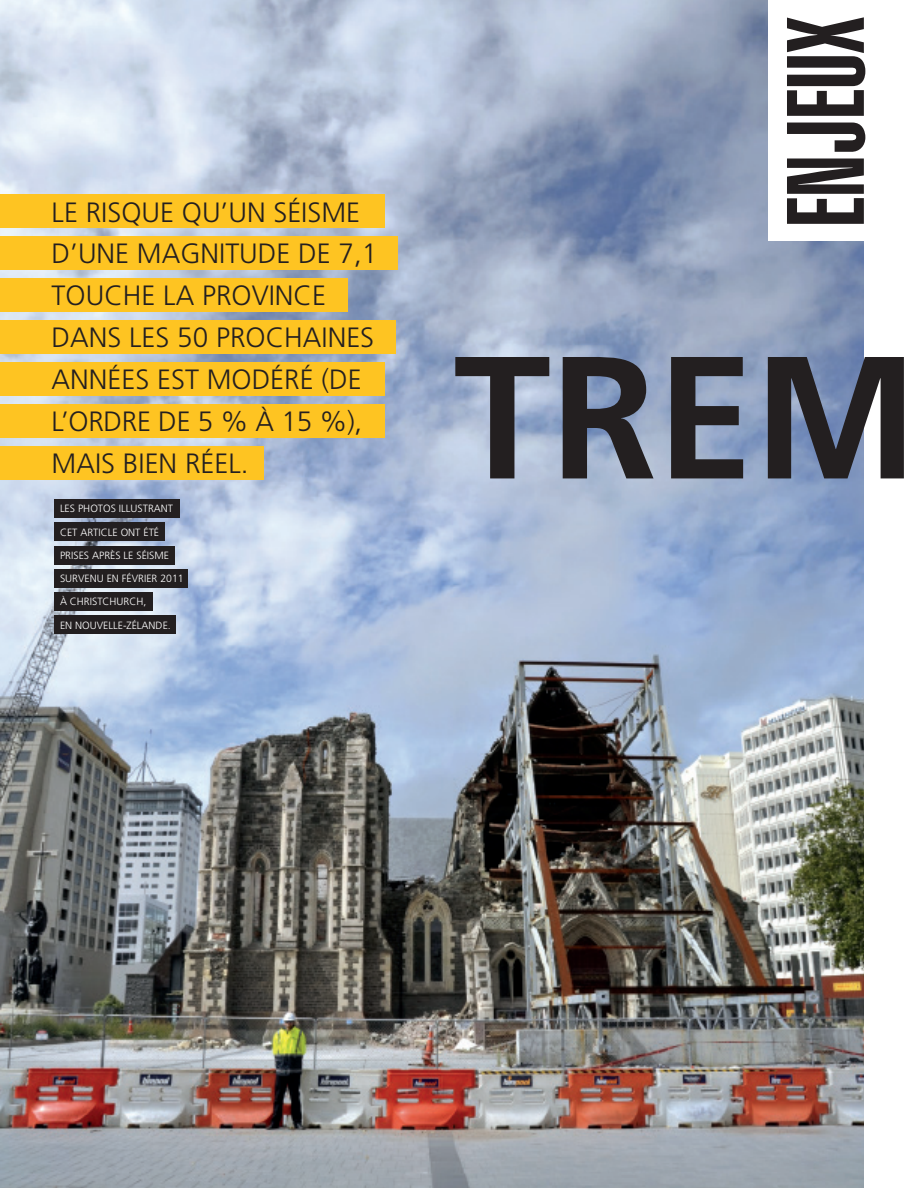
<style>
.page{position:relative;width:918px;height:1188px;background:#fff}
.page>*{position:absolute;margin:0;border:0;box-sizing:border-box;transform-origin:0 0}
.t1{font:700 174px "Frutiger";color:#231f20}
.t2{font:900 extra-condensed 108px "Helvetica";color:#231f20}
.t3{font:300 27.9px/41.8px "Frutiger";color:#231f20}
.t4{font:300 10.5px "Frutiger";color:#fff}
</style>
<div class="page">
<img style="left:0;top:0;width:864px;height:1188px">
<div style="left:0;top:446px;width:264px;height:34px;background:#fec422"></div>
<div style="left:768px;top:0;width:103px;height:240px;background:#fff"></div>
<div style="left:0;top:194px;width:384px;height:34px;background:#fec422"></div>
<div style="left:0;top:236px;width:397px;height:33px;background:#fec422"></div>
<div style="left:0;top:278px;width:348px;height:33px;background:#fec422"></div>
<div style="left:0;top:320px;width:395px;height:33px;background:#fec422"></div>
<div style="left:0;top:362px;width:384px;height:33px;background:#fec422"></div>
<div style="left:0;top:404px;width:384px;height:34px;background:#fec422"></div>
<div style="left:54px;top:500px;width:125px;height:18px;background:#231f20"></div>
<div style="left:54px;top:523px;width:110px;height:18px;background:#231f20"></div>
<div style="left:54px;top:546px;width:120px;height:18px;background:#231f20"></div>
<div style="left:54px;top:569px;width:133px;height:19px;background:#231f20"></div>
<div style="left:54px;top:593px;width:99px;height:18px;background:#231f20"></div>
<div style="left:54px;top:616px;width:122px;height:18px;background:#231f20"></div>
<p class="t3" style="left:52px;top:191px;width:327px">LE RISQUE QU’UN SÉISM E<br>D’UNE MAGNITUDE DE 7,1<br>TOUC HE LA PROVINC E<br>DANS LES 50 PROC HAINES<br>ANNÉES EST MODÉRÉ</p>
<p class="t3" style="left:52px;top:358px;width:312px;text-align:justify;text-indent:270px">(DE L’ORDRE DE 5 % À 15 %), MAIS BIEN RÉEL.</p>
<p class="t4" style="left:60px;top:503px;width:115px">LES PHOTOS ILLU STRANT</p>
<p class="t4" style="left:60px;top:526px;width:99px">C ET ARTICLE ONT ÉTÉ</p>
<p class="t4" style="left:60px;top:549px;width:111px">PRISES APRÈS LE SÉISM E</p>
<p class="t4" style="left:60px;top:573px;width:125px">SURVENU EN FÉVRIER 2011</p>
<p class="t4" style="left:60px;top:596px;width:64px">À CHRISTC HURC</p>
<p class="t4" style="left:136px;top:596px;width:11px">H,</p>
<p class="t4" style="left:60px;top:619px;width:112px">EN NOUVELLE-ZÉLANDE.</p>
<h2 class="t2" style="left:764px;top:227px;width:211px;rotate:-90deg">Enjeux</h2>
<h1 class="t1" style="left:454px;top:316px;width:466px">TREM</h1>
</div>
